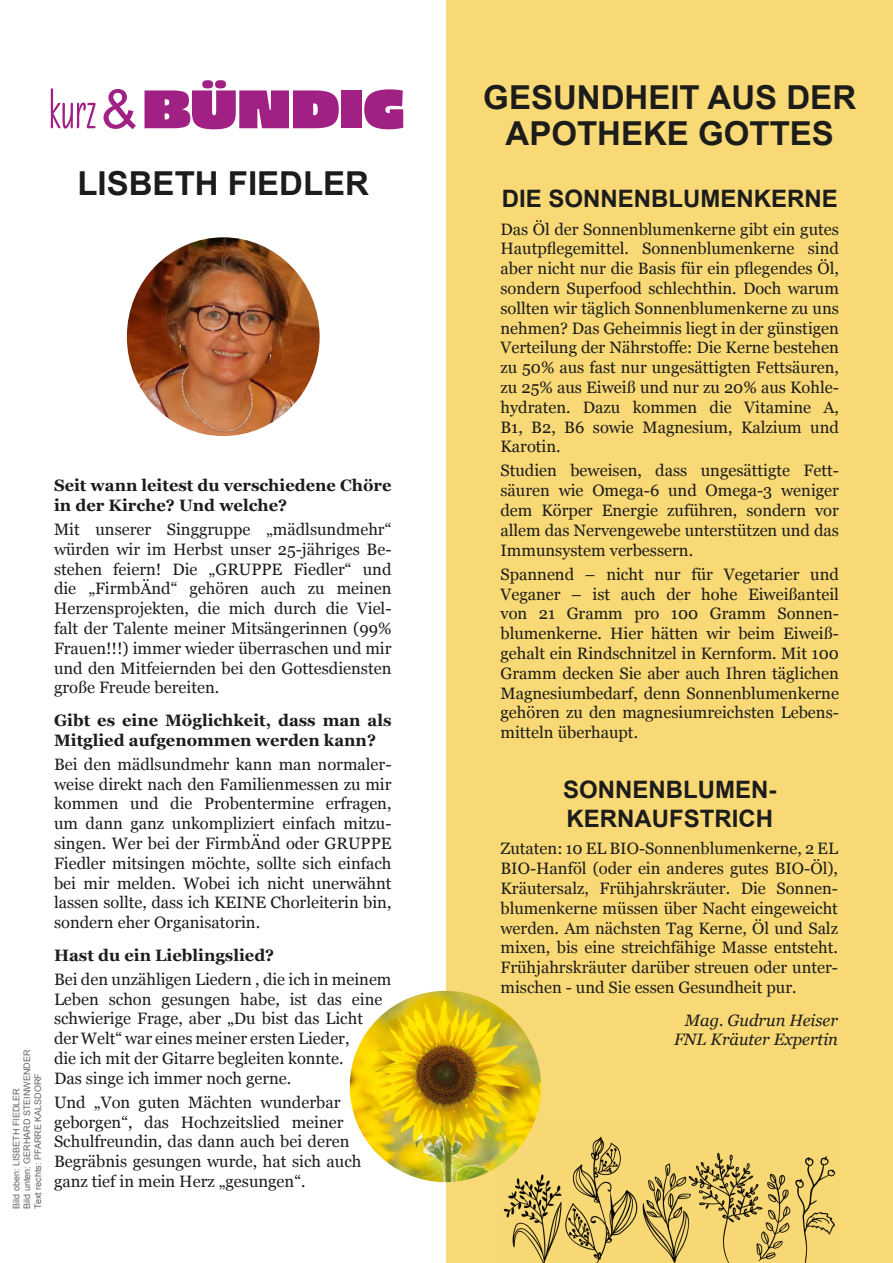
<style>
.page{position:relative;width:893px;height:1263px;background:#fff}
.page>*{position:absolute;margin:0;border:0;box-sizing:border-box;transform-origin:0 0}
.t1{font:54px "Piepie";color:#a02183}
.t2{font:700 33px/36px "Arial";color:#1c1c1b;text-align:center}
.t3{font:700 24px/28.8px "Arial";color:#1c1c1b}
.t4{font:16.5px/19.8px "Georgia";color:#1c1c1b;text-align:justify}
.t5{font:700 16.5px/19.8px "Georgia";color:#1c1c1b}
.t6{font:italic 16.5px/19.8px "Georgia";color:#1c1c1b;text-align:right}
.t7{font:9px/10.8px "Arial";color:#636362}
.s1{font-family:"Liebe Erika";font-weight:700}
.s2{font-family:"Arial"}
</style>
<div class="page">
<div style="left:446px;top:0;width:447px;height:1263px;background:#f8d975"></div>
<img style="left:499px;top:1124px;width:337px;height:139px">
<img style="left:127px;top:237px;width:193px;height:199px">
<img style="left:350px;top:991px;width:191px;height:191px;border-radius:96px">
<h1 class="t1" style="left:49px;top:70px;width:357px"><span class="s1">kurz</span><span class="s2">&amp;</span>BÜNDIG</h1>
<h2 class="t2" style="left:77px;top:166px;width:293px">LISBETH FIEDLER</h2>
<p class="t7" style="left:11px;top:1209px;width:161px;rotate:-90deg">Bild oben: LISBETH FIEDLER<br>Bild unten: GERHARD STEINWENDER<br>Text rechts: PFARRE KALSDORF</p>
<p class="t5" style="left:54px;top:475px;width:339px">Seit wann leitest du verschiedene Chöre in der Kirche? Und welche?</p>
<p class="t4" style="left:54px;top:519px;width:339px">Mit unserer Singgruppe „mädlsundmehr“ würden wir im Herbst unser 25-jähriges Be&shy;stehen feiern! Die „GRUPPE Fiedler“ und die „FirmbÄnd“ gehören auch zu meinen Herzensprojekten, die mich durch die Viel&shy;falt der Talente meiner Mitsängerinnen (99% Frauen!!!) immer wieder überraschen und mir und den Mitfeiernden bei den Gottesdiensten große Freude bereiten.</p>
<p class="t5" style="left:54px;top:709px;width:339px">Gibt es eine Möglichkeit, dass man als<br>Mitglied aufgenommen werden kann?</p>
<p class="t4" style="left:54px;top:753px;width:339px">Bei den mädlsundmehr kann man normaler&shy;weise direkt nach den Familienmessen zu mir kommen und die Probentermine erfragen, um dann ganz unkompliziert einfach mitzu&shy;singen. Wer bei der FirmbÄnd oder GRUPPE Fiedler mitsingen möchte, sollte sich einfach bei mir melden. Wobei ich nicht unerwähnt lassen sollte, dass ich KEINE Chorleiterin bin, sondern eher Organisatorin.</p>
<p class="t5" style="left:54px;top:944px;width:222px">Hast du ein Lieblingslied?</p>
<p class="t4" style="left:54px;top:968px;width:339px;text-align:left">Bei den unzähligen Liedern , die ich in meinem Leben schon gesungen habe, ist das eine schwierige Frage, aber „Du bist das Licht<br>der Welt“ war eines meiner ersten Lieder,<br>die ich mit der Gitarre begleiten konnte.<br>Das singe ich immer noch gerne.</p>
<p class="t4" style="left:54px;top:1091px;width:309px;text-align:left">Und „Von guten Mächten wunderbar geborgen“, das Hochzeitslied meiner Schulfreundin, das dann auch bei deren Begräbnis gesungen wurde, hat sich auch ganz tief in mein Herz „gesungen“.</p>
<h2 class="t2" style="left:483px;top:81px;width:374px">GESUNDHEIT AUS DER<br>APOTHEKE GOTTES</h2>
<h3 class="t3" style="left:502px;top:185px;width:337px">DIE SONNENBLUMENKERNE</h3>
<p class="t4" style="left:500px;top:218px;width:340px">Das Öl der Sonnenblumenkerne gibt ein gutes Hautpflegemittel. Sonnenblumenkerne sind aber nicht nur die Basis für ein pflegendes Öl, sondern Superfood schlechthin. Doch warum sollten wir täglich Sonnenblumenkerne zu uns nehmen? Das Geheimnis liegt in der günstigen Verteilung der Nährstoffe: Die Kerne bestehen zu 50% aus fast nur ungesättigten Fettsäuren, zu 25% aus Eiweiß und nur zu 20% aus Kohle&shy;hydraten. Dazu kommen die Vitamine A, B1, B2, B6 sowie Magnesium, Kalzium und Karotin.</p>
<p class="t4" style="left:500px;top:460px;width:340px">Studien beweisen, dass ungesättigte Fett&shy;säuren wie Omega-6 und Omega-3 weniger dem Körper Energie zuführen, sondern vor allem das Nervengewebe unterstützen und das Immunsystem verbessern.</p>
<p class="t4" style="left:500px;top:563px;width:340px">Spannend – nicht nur für Vegetarier und Veganer – ist auch der hohe Eiweißanteil von 21 Gramm pro 100 Gramm Sonnen&shy;blumenkerne. Hier hätten wir beim Eiweiß&shy;gehalt ein Rindschnitzel in Kernform. Mit 100<br>Gramm decken Sie aber auch Ihren täglichen Magnesiumbedarf, denn Sonnenblumenkerne gehören zu den magnesiumreichsten Lebens&shy;mitteln überhaupt.</p>
<h3 class="t3" style="left:563px;top:776px;width:215px">SONNENBLUMEN-<br>KERNAUFSTRICH</h3>
<p class="t4" style="left:500px;top:838px;width:339px">Zutaten: 10 EL BIO-Sonnenblumenkerne, 2 EL BIO-Hanföl (oder ein anderes gutes BIO-Öl), Kräutersalz, Frühjahrskräuter. Die Sonnen&shy;blumenkerne müssen über Nacht eingeweicht werden. Am nächsten Tag Kerne, Öl und Salz mixen, bis eine streichfähige Masse entsteht.<br>Frühjahrskräuter darüber streuen oder unter&shy;mischen - und Sie essen Gesundheit pur.</p>
<p class="t6" style="left:674px;top:1009px;width:165px">Mag. Gudrun Heiser<br>FNL Kräuter Expertin</p>
</div>
